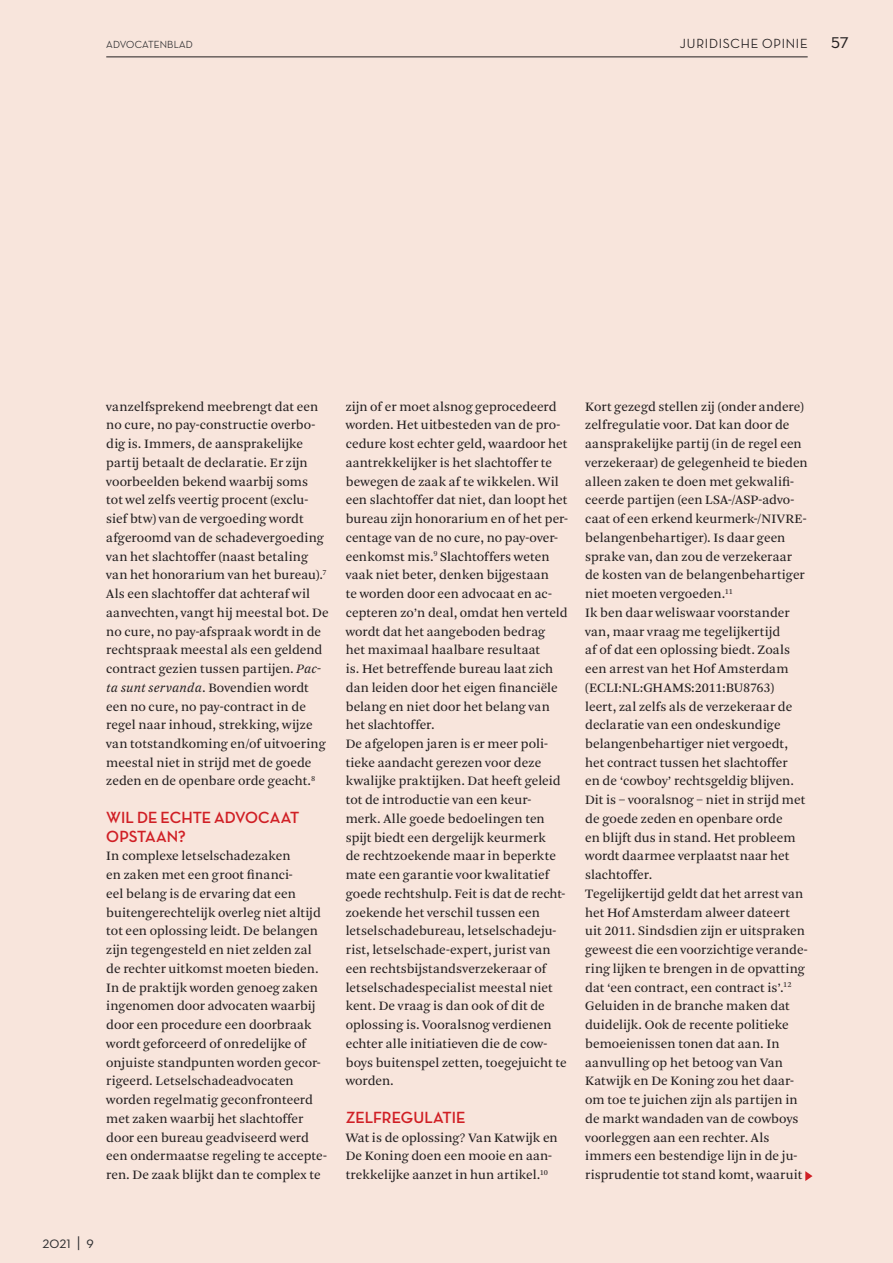
<style>
.page{position:relative;width:893px;height:1263px;background:#f8e5dc}
.page>*{position:absolute;margin:0;border:0;box-sizing:border-box;transform-origin:0 0}
.t1{font:16.5px/18.8px "Neutraface Display Bold Alt";letter-spacing:-.005em;color:#d01f25}
.t2{font:500 16.5px "Neutraface Display";color:#303032}
.t3{font:13.5px/18.8px "Arnhem Blond";color:#231f20}
.t4{font:13.5px "Neutraface Display Medium Alt";letter-spacing:.055em;color:#231f20}
.t5{font:500 10.5px "Neutraface Display";letter-spacing:.005em;color:#303032}
.s1{font-family:"Neutraface Display";font-weight:500;font-size:21px}
.s2{font-style:italic}
</style>
<div class="page">
<hr style="left:106px;top:57px;width:702px;height:1px;background:#231f20">
<svg style="left:805px;top:1171px;width:7px;height:10px"></svg>
<p class="t5" style="left:106px;top:41px;width:88px">ADVOCATENB-D</p>
<p class="t4" style="left:680px;top:36px;width:170px">JURIDISCHE OPINIE <span class="s1">57</span></p>
<p class="t3" style="left:106px;top:398px;width:224px">vanzelfsprekend meebrengt dat een no cure, no pay-constructie overbo&shy;dig is. Immers, de aansprakelijke partij betaalt de declaratie. Er zijn voorbeelden bekend waarbij soms<br>tot wel zelfs veertig procent (exclu&shy;sief btw) van de vergoeding wordt afgeroomd van de schadevergoeding van het slachtoffer (naast betaling van het honorarium van het bureau).<sup>7<br></sup>Als een slachtoffer dat achteraf wil aanvechten, vangt hij meestal bot. De no cure, no pay-afspraak wordt in de rechtspraak meestal als een geldend contract gezien tussen partijen. <span class="s2">Pac&shy;ta sunt servanda</span>. Bovendien wordt een no cure, no pay-contract in de regel naar inhoud, strekking, wijze van totstandkoming en/of uitvoering meestal niet in strijd met de goede zeden en de openbare orde geacht.<sup>8</sup></p>
<p class="t1" style="left:106px;top:810px;width:195px">WIL DE ECHTE ADVOCAAT<br>OPSTAAN?</p>
<p class="t3" style="left:106px;top:848px;width:222px">In complexe letselschadezaken<br>en zaken met een groot financi-<br>eel belang is de ervaring dat een buitengerechtelijk overleg niet altijd tot een oplossing leidt. De belangen zijn tegengesteld en niet zelden zal de rechter uitkomst moeten bieden.<br>In de praktijk worden genoeg zaken ingenomen door advocaten waarbij door een procedure een doorbraak wordt geforceerd of onredelijke of onjuiste standpunten worden gecor&shy;rigeerd. Letselschadeadvocaten worden regelmatig geconfronteerd met zaken waarbij het slachtoffer door een bureau geadviseerd werd een ondermaatse regeling te accepte&shy;ren. De zaak blijkt dan te complex te</p>
<p class="t3" style="left:346px;top:398px;width:224px">zijn of er moet alsnog geprocedeerd worden. Het uitbesteden van de pro&shy;cedure kost echter geld, waardoor het aantrekkelijker is het slachtoffer te bewegen de zaak af te wikkelen. Wil een slachtoffer dat niet, dan loopt het bureau zijn honorarium en of het per&shy;centage van de no cure, no pay-over&shy;eenkomst mis.<sup>9</sup> Slachtoffers weten vaak niet beter, denken bijgestaan<br>te worden door een advocaat en ac&shy;cepteren zo’n deal, omdat hen verteld wordt dat het aangeboden bedrag<br>het maximaal haalbare resultaat<br>is. Het betreffende bureau laat zich dan leiden door het eigen financiële belang en niet door het belang van het slachtoffer.<br>De afgelopen jaren is er meer poli&shy;tieke aandacht gerezen voor deze kwalijke praktijken. Dat heeft geleid tot de introductie van een keur&shy;merk. Alle goede bedoelingen ten spijt biedt een dergelijk keurmerk<br>de rechtzoekende maar in beperkte mate een garantie voor kwalitatief goede rechtshulp. Feit is dat de recht&shy;zoekende het verschil tussen een letselschadebureau, letselschadeju&shy;rist, letselschade-expert, jurist van een rechtsbijstandsverzekeraar of letselschadespecialist meestal niet kent. De vraag is dan ook of dit de oplossing is. Vooralsnog verdienen echter alle initiatieven die de cow&shy;boys buitenspel zetten, toegejuicht te worden.</p>
<p class="t1" style="left:346px;top:1110px;width:121px">ZELFREGULATIE</p>
<p class="t3" style="left:346px;top:1129px;width:213px">Wat is de oplossing? Van Katwijk en<br>De Koning doen een mooie en aan&shy;trekkelijke aanzet in hun artikel.<sup>10</sup></p>
<p class="t3" style="left:585px;top:398px;width:224px">Kort gezegd stellen zij (onder andere) zelfregulatie voor. Dat kan door de aansprakelijke partij (in de regel een verzekeraar) de gelegenheid te bieden alleen zaken te doen met gekwalifi&shy;ceerde partijen (een LSA-/ASP-advo&shy;caat of een erkend keurmerk-/NIVRE&shy;belangenbehartiger). Is daar geen sprake van, dan zou de verzekeraar de kosten van de belangenbehartiger niet moeten vergoeden.<sup>11<br></sup>Ik ben daar weliswaar voorstander van, maar vraag me tegelijkertijd<br>af of dat een oplossing biedt. Zoals een arrest van het Hof Amsterdam (ECLI:NL:GHAMS:2011:BU8763) leert, zal zelfs als de verzekeraar de declaratie van een ondeskundige belangenbehartiger niet vergoedt, het contract tussen het slachtoffer<br>en de ‘cowboy’ rechtsgeldig blijven.<br>Dit is – vooralsnog – niet in strijd met de goede zeden en openbare orde<br>en blijft dus in stand. Het probleem wordt daarmee verplaatst naar het slachtoffer.<br>Tegelijkertijd geldt dat het arrest van het Hof Amsterdam alweer dateert uit 2011. Sindsdien zijn er uitspraken geweest die een voorzichtige verande&shy;ring lijken te brengen in de opvatting dat ‘een contract, een contract is’.<sup>12<br></sup>Geluiden in de branche maken dat duidelijk. Ook de recente politieke bemoeienissen tonen dat aan. In aanvulling op het betoog van Van Katwijk en De Koning zou het daar&shy;om toe te juichen zijn als partijen in de markt wandaden van de cowboys voorleggen aan een rechter. Als immers een bestendige lijn in de ju&shy;risprudentie tot stand komt, waaruit</p>
<p class="t2" style="left:43px;top:1236px;width:53px">2021 | 9</p>
</div>
